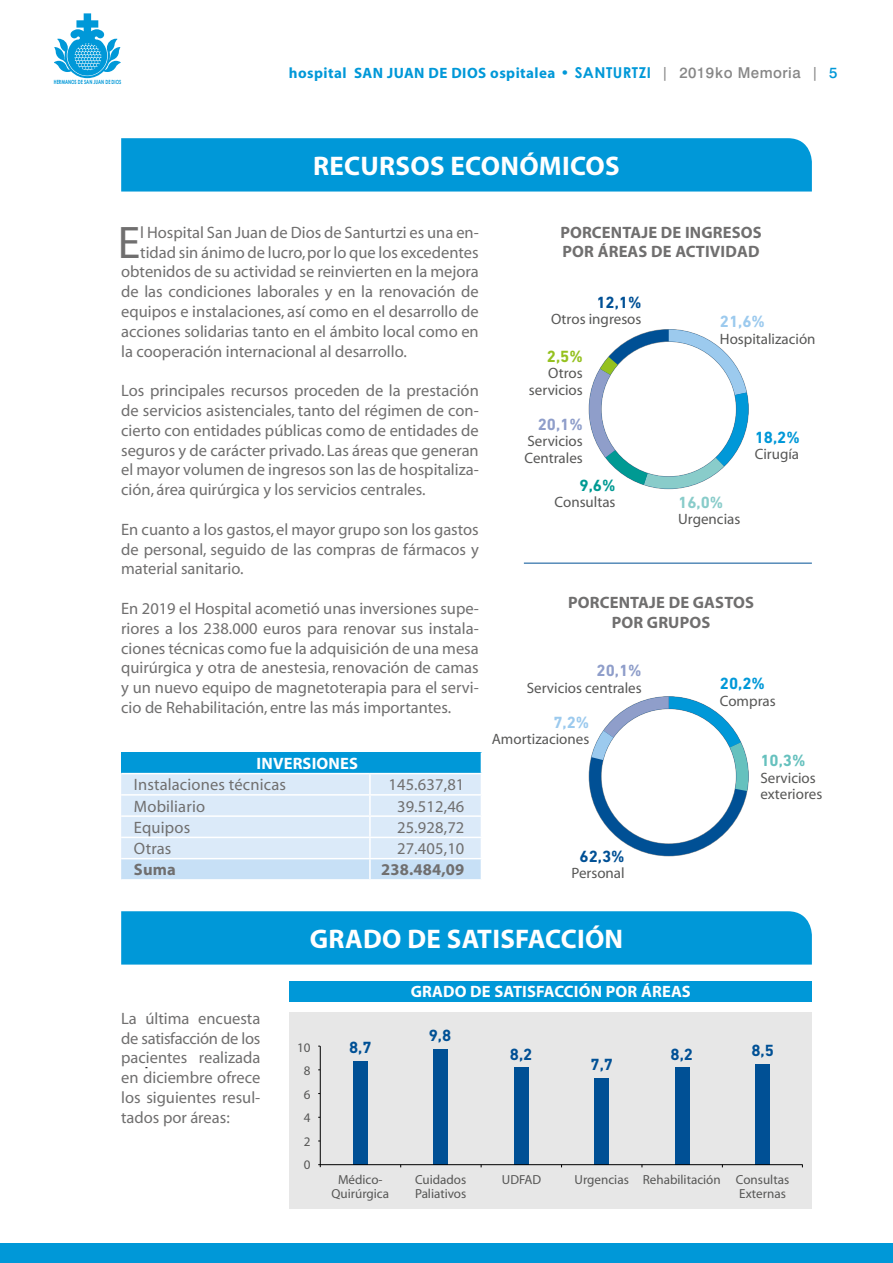
<style>
.page{position:relative;width:893px;height:1263px;background:#fff}
.page>*{position:absolute;margin:0;border:0;box-sizing:border-box;transform-origin:0 0}
.t1{font:45.9px "Myriad";color:#706f6f}
.t2{font:700 27px "Myriad";letter-spacing:.01em;color:#fff}
.t3{font:16.5px/19.8px "Myriad";color:#706f6f;text-align:justify}
.t4{font:700 16.5px/19.5px "Myriad";letter-spacing:.01em;color:#706f6f}
.t5{font:700 16.5px "Myriad";letter-spacing:.01em;color:#fff}
.t6{font:700 16.5px "DIN Next LT Pro";color:#005095}
.t7{font:700 16.5px "DIN Next LT Pro";color:#8f9eca}
.t8{font:700 16.5px "DIN Next LT Pro";color:#0098d8}
.t9{font:700 16.5px "DIN Next LT Pro";color:#9ccaee}
.t10{font:700 16.5px "DIN Next LT Pro";color:#89ccca}
.t11{font:700 16.5px "DIN Next LT Pro";color:#66c1be}
.t12{font:700 16.5px "DIN Next LT Pro";color:#95c11f}
.t13{font:700 16.5px "DIN Next LT Pro";color:#009a93}
.t14{font:15px/16.5px "Myriad";color:#575756}
.t15{font:700 15px "Myriad";letter-spacing:.03em;color:#0098d8}
.t16{font:13.05px/23.4px "Myriad";color:#575756;text-align:center}
.t17{font:700 5.7px "Century Gothic";color:#0098d8;scale:.72 1}
.s1{font-family:"Century Gothic"}
.s2{font-family:"Century Gothic";color:#878787}
.s3{font-family:"Swiss 721 BT";font-weight:500;color:#878787}
.s4{font-family:"Swiss 721 BT";font-weight:500}
</style>
<div class="page">
<svg style="left:54px;top:13px;width:67px;height:66px"></svg>
<div style="left:0;top:1244px;width:893px;height:19px;background:#0098d8"></div>
<div style="left:290px;top:1012px;width:522px;height:197px;background:#e7e7e7"></div>
<svg style="left:121px;top:752px;width:361px;height:128px;background:#b6dcf3"></svg>
<svg style="left:589px;top:329px;width:160px;height:160px"></svg>
<svg style="left:589px;top:696px;width:160px;height:160px"></svg>
<div style="left:121px;top:138px;width:691px;height:54px;background:#0098d8"></div>
<div style="left:121px;top:911px;width:691px;height:53px;background:#0098d8"></div>
<div style="left:290px;top:981px;width:522px;height:20px;background:#0098d8"></div>
<div style="left:353px;top:1060px;width:14px;height:104px;background:#005095"></div>
<div style="left:434px;top:1049px;width:14px;height:115px;background:#005095"></div>
<div style="left:595px;top:1078px;width:14px;height:86px;background:#005095"></div>
<div style="left:514px;top:1067px;width:14px;height:97px;background:#005095"></div>
<div style="left:675px;top:1067px;width:14px;height:97px;background:#005095"></div>
<div style="left:755px;top:1064px;width:15px;height:100px;background:#005095"></div>
<hr style="left:320px;top:1046px;width:1px;height:121px;background:#000">
<hr style="left:318px;top:1164px;width:485px;height:1px;background:#000">
<hr style="left:524px;top:563px;width:288px;height:1px;background:#005095">
<p class="t17" style="left:54px;top:78px;width:95px">HERMANOS DE SAN JUAN DE DIOS</p>
<p class="t15" style="left:289px;top:65px;width:550px">hospital SAN JUAN DE DIOS ospitalea <span class="s1">• SANTURTZI</span> <span class="s2">|</span> <span class="s3">2019 ko Memoria</span> <span class="s2">|</span> <span class="s4">5</span></p>
<h2 class="t2" style="left:313px;top:152px;width:308px">RECURSOS ECONÓMICOS</h2>
<h1 class="t1" style="left:118px;top:219px;width:24px">E</h1>
<p class="t3" style="left:140px;top:223px;width:340px">l Hospital San Juan de Dios de Santurtzi es una en-</p>
<p class="t3" style="left:140px;top:243px;width:340px">tidad sin ánimo de lucro, por lo que los excedentes</p>
<p class="t3" style="left:121px;top:263px;width:359px">obtenidos de su actividad se reinvierten en la mejora</p>
<p class="t3" style="left:121px;top:282px;width:359px">de las condiciones laborales y en la renovación de</p>
<p class="t3" style="left:121px;top:302px;width:359px">equipos e instalaciones, así como en el desarrollo de</p>
<p class="t3" style="left:121px;top:322px;width:359px">acciones solidarias tanto en el ámbito local como en</p>
<p class="t3" style="left:121px;top:342px;width:287px">la cooperación internacional al desarrollo.</p>
<p class="t3" style="left:121px;top:381px;width:359px">Los principales recursos proceden de la prestación de servicios asistenciales, tanto del régimen de con&shy;cierto con entidades públicas como de entidades de seguros y de carácter privado. Las áreas que generan el mayor volumen de ingresos son las de hospitaliza&shy;ción, área quirúrgica y los servicios centrales.</p>
<p class="t3" style="left:121px;top:520px;width:359px">En cuanto a los gastos, el mayor grupo son los gastos de personal, seguido de las compras de fármacos y material sanitario.</p>
<p class="t3" style="left:121px;top:599px;width:359px">En 2019 el Hospital acometió unas inversiones supe&shy;riores a los 238.000 euros para renovar sus instala&shy;ciones técnicas como fue la adquisición de una mesa quirúrgica y otra de anestesia, renovación de camas y un nuevo equipo de magnetoterapia para el servi&shy;cio de Rehabilitación, entre las más importantes.</p>
<p class="t5" style="left:257px;top:755px;width:103px">INVERSIONES</p>
<p class="t3" style="left:134px;top:776px;width:154px">Instalaciones técnicas</p>
<p class="t3" style="left:388px;top:776px;width:78px">145.637,81</p>
<p class="t3" style="left:134px;top:797px;width:73px">Mobiliario</p>
<p class="t3" style="left:397px;top:797px;width:69px">39.512,46</p>
<p class="t3" style="left:134px;top:818px;width:58px">Equipos</p>
<p class="t3" style="left:397px;top:818px;width:69px">25.928,72</p>
<p class="t3" style="left:134px;top:839px;width:39px">Otras</p>
<p class="t3" style="left:397px;top:839px;width:69px">27.405,10</p>
<p class="t4" style="left:134px;top:861px;width:43px">Suma</p>
<p class="t4" style="left:381px;top:861px;width:85px">238.484,09</p>
<p class="t4" style="left:560px;top:223px;width:203px">PORCENTAJE DE INGRESOS<br>POR ÁREAS DE ACTIVIDAD</p>
<p class="t6" style="left:596px;top:293px;width:47px">12,1%</p>
<p class="t14" style="left:551px;top:312px;width:92px">Otros ingresos</p>
<p class="t12" style="left:547px;top:346px;width:37px">2,5%</p>
<p class="t14" style="left:529px;top:365px;width:55px;text-align:right">Otros servicios</p>
<p class="t7" style="left:538px;top:415px;width:47px">20,1%</p>
<p class="t14" style="left:524px;top:434px;width:60px">Servicios<br>Centrales</p>
<p class="t13" style="left:580px;top:475px;width:37px">9,6%</p>
<p class="t14" style="left:555px;top:494px;width:62px">Consultas</p>
<p class="t10" style="left:678px;top:492px;width:47px">16,0%</p>
<p class="t14" style="left:678px;top:511px;width:64px">Urgencias</p>
<p class="t9" style="left:720px;top:312px;width:47px">21,6%</p>
<p class="t14" style="left:720px;top:331px;width:97px">Hospitalización</p>
<p class="t8" style="left:755px;top:427px;width:47px">18,2%</p>
<p class="t14" style="left:755px;top:447px;width:46px">Cirugía</p>
<p class="t4" style="left:568px;top:594px;width:187px;text-align:center">PORCENTAJE DE GASTOS<br>POR GRUPOS</p>
<p class="t7" style="left:597px;top:661px;width:47px">20,1%</p>
<p class="t14" style="left:527px;top:680px;width:116px">Servicios centrales</p>
<p class="t9" style="left:553px;top:712px;width:37px">7,2%</p>
<p class="t14" style="left:492px;top:731px;width:99px">Amortizaciones</p>
<p class="t6" style="left:580px;top:846px;width:47px">62,3%</p>
<p class="t14" style="left:571px;top:866px;width:55px">Personal</p>
<p class="t8" style="left:720px;top:674px;width:47px">20,2%</p>
<p class="t14" style="left:720px;top:693px;width:57px">Compras</p>
<p class="t11" style="left:760px;top:751px;width:47px">10,3%</p>
<p class="t14" style="left:760px;top:770px;width:63px">Servicios exteriores</p>
<p class="t3" style="left:121px;top:1009px;width:141px">La última encuesta de satisfacción de los pacientes realizada en diciembre ofrece los siguientes resul&shy;tados por áreas:</p>
<h2 class="t2" style="left:310px;top:925px;width:315px">GRADO DE SATISFACCIÓN</h2>
<p class="t5" style="left:411px;top:983px;width:282px">GRADO DE SATISFACCIÓN POR ÁREAS</p>
<p class="t16" style="left:297px;top:1036px;width:15px">10<br>8<br>6<br>4<br>2<br>0</p>
<p class="t6" style="left:349px;top:1037px;width:24px">8,7</p>
<p class="t6" style="left:429px;top:1025px;width:24px">9,8</p>
<p class="t16" style="left:331px;top:1174px;width:59px;line-height:13px">Médico-<br>Quirúrgica</p>
<p class="t16" style="left:415px;top:1174px;width:53px;line-height:13px;text-align:left">Cuidados<br>Paliativos</p>
<p class="t6" style="left:510px;top:1044px;width:24px">8,2</p>
<p class="t6" style="left:590px;top:1054px;width:24px">7,7</p>
<p class="t6" style="left:670px;top:1044px;width:24px">8,2</p>
<p class="t6" style="left:751px;top:1041px;width:24px">8,5</p>
<p class="t16" style="left:502px;top:1169px;width:41px">UDFAD</p>
<p class="t16" style="left:575px;top:1174px;width:216px;line-height:13px;text-align:right">Urgencias Rehabilitación Consultas<br>Externas</p>
</div>
